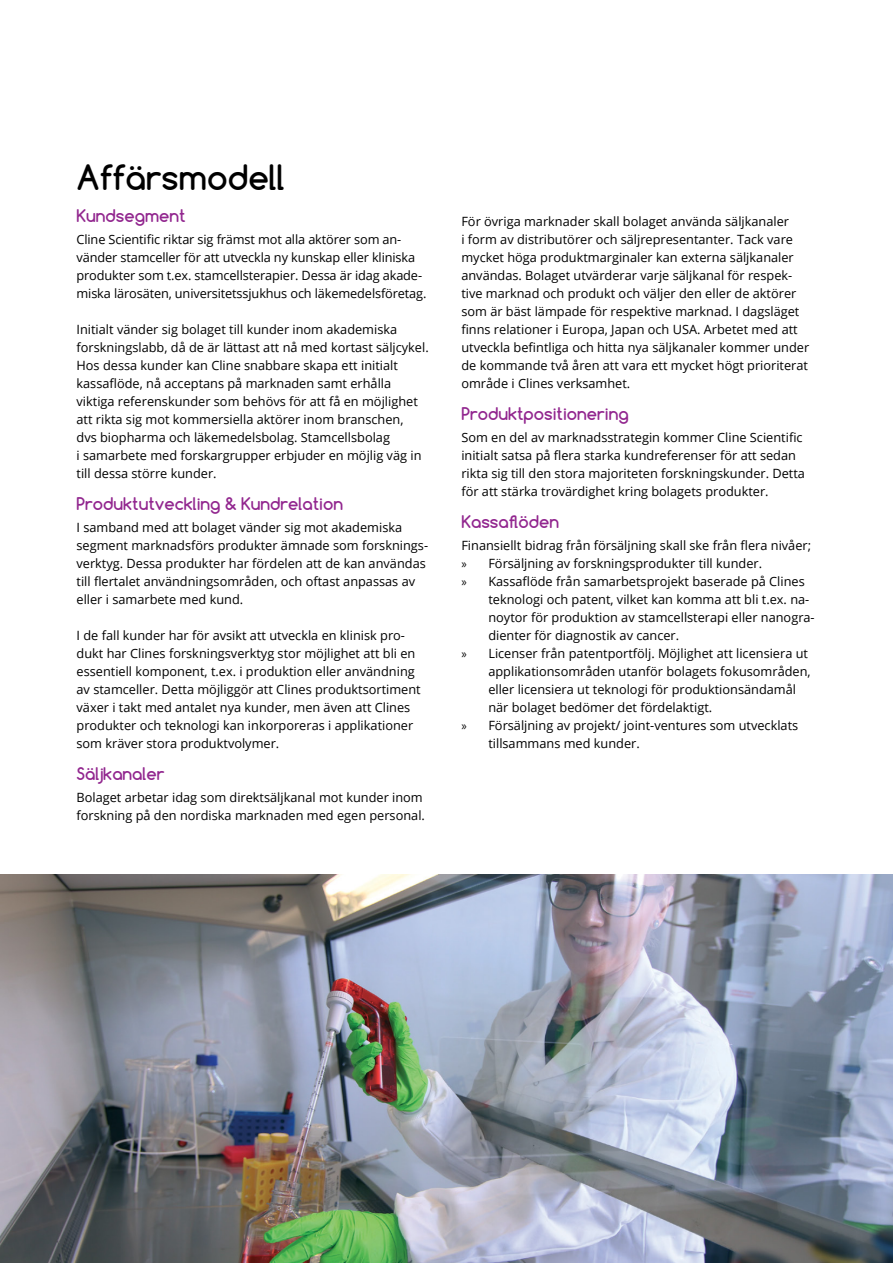
<style>
.page{position:relative;width:893px;height:1263px;background:#fff}
.page>*{position:absolute;margin:0;border:0;box-sizing:border-box;transform-origin:0 0}
.t1{font:700 33px "Comfortaa";color:#000}
.t2{font:700 16.5px "Comfortaa";color:#92278f}
.t3{font:12.75px/18px "Open Sans";color:#000}
.s1{font-family:"Myriad Pro"}
</style>
<div class="page">
<img style="left:0;top:874px;width:893px;height:389px">
<h1 class="t1" style="left:77px;top:157px;width:209px">Affärsmodell</h1>
<p class="t2" style="left:77px;top:205px;width:111px">Kundsegment</p>
<p class="t3" style="left:77px;top:230px;width:351px">Cline Scientific riktar sig främst mot alla aktörer som an&shy;vänder stamceller för att utveckla ny kunskap eller kliniska produkter som t.ex. stamcellsterapier. Dessa är idag akade&shy;miska lärosäten, universitetssjukhus och läkemedelsföretag.</p>
<p class="t3" style="left:77px;top:320px;width:354px">Initialt vänder sig bolaget till kunder inom akademiska forskningslabb, då de är lättast att nå med kortast säljcykel.<br>Hos dessa kunder kan Cline snabbare skapa ett initialt kassaflöde, nå acceptans på marknaden samt erhålla viktiga referenskunder som behövs för att få en möjlighet att rikta sig mot kommersiella aktörer inom branschen,<br>dvs biopharma och läkemedelsbolag. Stamcellsbolag<br>i samarbete med forskargrupper erbjuder en möjlig väg in till dessa större kunder.</p>
<p class="t2" style="left:77px;top:493px;width:268px">Produktutveckling &amp; Kundrelation</p>
<p class="t3" style="left:77px;top:518px;width:353px">I samband med att bolaget vänder sig mot akademiska segment marknadsförs produkter ämnade som forsknings&shy;verktyg. Dessa produkter har fördelen att de kan användas till flertalet användningsområden, och oftast anpassas av eller i samarbete med kund.</p>
<p class="t3" style="left:77px;top:626px;width:346px">I de fall kunder har för avsikt att utveckla en klinisk pro&shy;dukt har Clines forskningsverktyg stor möjlighet att bli en essentiell komponent, t.ex. i produktion eller användning av stamceller. Detta möjliggör att Clines produktsortiment växer i takt med antalet nya kunder, men även att Clines produkter och teknologi kan inkorporeras i applikationer som kräver stora produktvolymer.</p>
<p class="t2" style="left:77px;top:763px;width:89px">Säljkanaler</p>
<p class="t3" style="left:77px;top:788px;width:350px">Bolaget arbetar idag som direktsäljkanal mot kunder inom forskning på den nordiska marknaden med egen personal.</p>
<p class="t3" style="left:461px;top:212px;width:349px">För övriga marknader skall bolaget använda säljkanaler<br>i form av distributörer och säljrepresentanter. Tack vare mycket höga produktmarginaler kan externa säljkanaler användas. Bolaget utvärderar varje säljkanal för respek&shy;tive marknad och produkt och väljer den eller de aktörer som är bäst lämpade för respektive marknad. I dagsläget finns relationer i Europa, Japan och USA. Arbetet med att utveckla befintliga och hitta nya säljkanaler kommer under de kommande två åren att vara ett mycket högt prioriterat område i Clines verksamhet.</p>
<p class="t2" style="left:461px;top:403px;width:169px">Produktpositionering</p>
<p class="t3" style="left:461px;top:428px;width:345px">Som en del av marknadsstrategin kommer Cline Scientific initialt satsa på flera starka kundreferenser för att sedan rikta sig till den stora majoriteten forskningskunder. Detta för att stärka trovärdighet kring bolagets produkter.</p>
<p class="t2" style="left:461px;top:511px;width:99px">Kassaflöden</p>
<p class="t3" style="left:461px;top:536px;width:351px">Finansiellt bidrag från försäljning skall ske från flera nivåer;</p>
<p class="t3" style="left:461px;top:554px;width:302px"><span class="s1">»</span> Försäljning av forskningsprodukter till kunder.</p>
<p class="t3" style="left:461px;top:572px;width:345px"><span class="s1">»</span> Kassaflöde från samarbetsprojekt baserade på Clines</p>
<p class="t3" style="left:488px;top:590px;width:322px">teknologi och patent, vilket kan komma att bli t.ex. na-</p>
<p class="t3" style="left:488px;top:608px;width:328px">noytor för produktion av stamcellsterapi eller nanogra-</p>
<p class="t3" style="left:488px;top:626px;width:192px">dienter för diagnostik av cancer.</p>
<p class="t3" style="left:461px;top:644px;width:348px"><span class="s1">»</span> Licenser från patentportfölj. Möjlighet att licensiera ut</p>
<p class="t3" style="left:488px;top:662px;width:324px">applikationsområden utanför bolagets fokusområden,</p>
<p class="t3" style="left:488px;top:680px;width:309px">eller licensiera ut teknologi för produktionsändamål</p>
<p class="t3" style="left:488px;top:698px;width:225px">när bolaget bedömer det fördelaktigt.</p>
<p class="t3" style="left:461px;top:716px;width:338px"><span class="s1">»</span> Försäljning av projekt/ joint-ventures som utvecklats</p>
<p class="t3" style="left:488px;top:734px;width:153px">tillsammans med kunder.</p>
</div>
